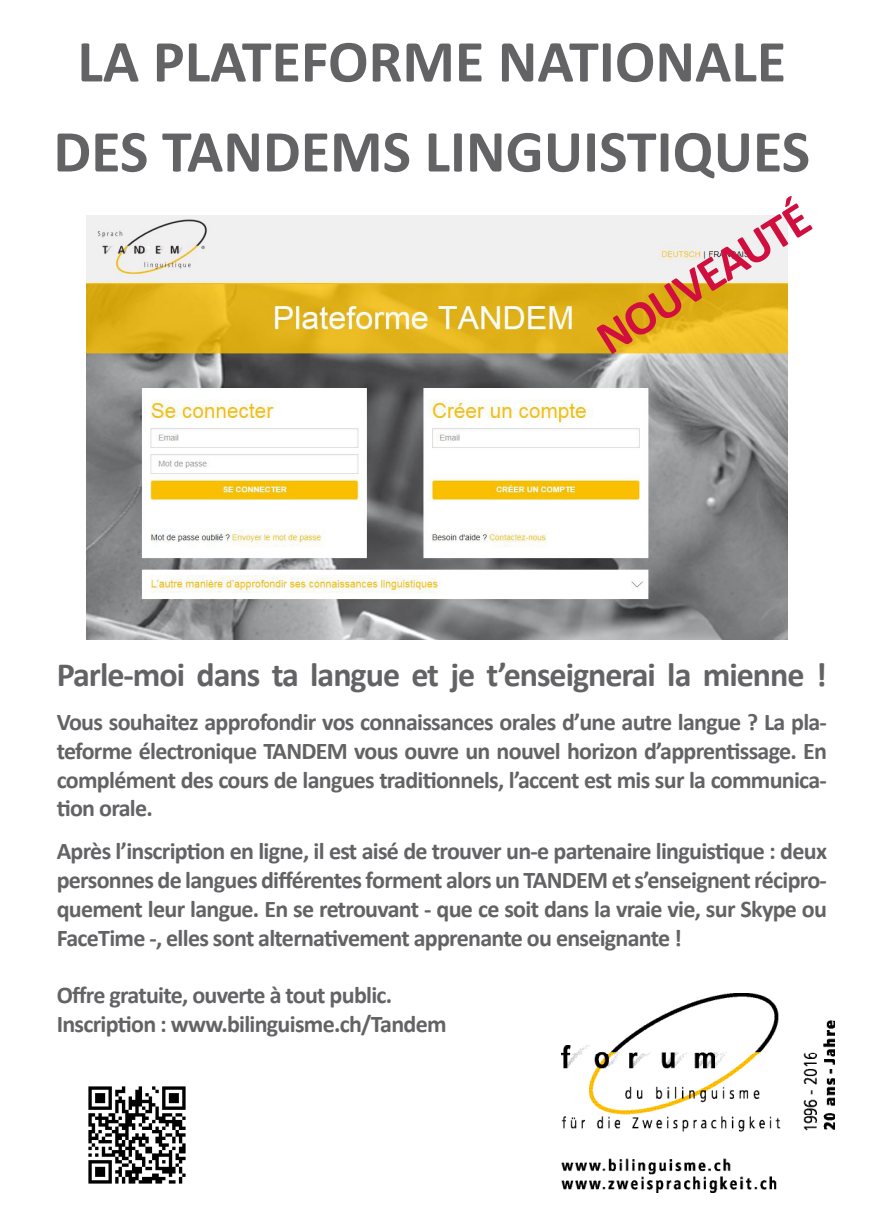
<style>
.page{position:relative;width:874px;height:1225px;background:#fff}
.page>*{position:absolute;margin:0;border:0;box-sizing:border-box;transform-origin:0 0}
.t1{font:700 60px/90px "Calibri";color:#636366;text-align:center}
.t2{font:700 48px "Calibri";color:#d10f3f}
.t3{font:700 34px "Calibri";letter-spacing:-.03em;color:#636366}
.t4{font:700 24px/28.8px "Calibri";letter-spacing:-.03em;color:#636366;text-align:justify}
</style>
<div class="page">
<img style="left:561px;top:993px;width:273px;height:199px">
<img style="left:87px;top:215px;width:700px;height:424px">
<img style="left:88px;top:1086px;width:98px;height:98px">
<p class="t1" style="left:53px;top:16px;width:757px">LA PLATEFORME NATIONALE<br>DES TANDEMS LINGUISTIQUES</p>
<p class="t2" style="left:584px;top:316px;width:243px;rotate:-32deg">NOUVEAUTÉ</p>
<p class="t3" style="left:57px;top:653px;width:771px">Parle-moi dans ta langue et je t’enseignerai la mienne !</p>
<p class="t4" style="left:57px;top:707px;width:771px">Vous souhaitez approfondir vos connaissances orales d’une autre langue ? La pla&shy;teforme électronique TANDEM vous ouvre un nouvel horizon d’apprentissage. En complément des cours de langues traditionnels, l’accent est mis sur la communica&shy;tion orale.</p>
<p class="t4" style="left:57px;top:837px;width:771px">Après l’inscription en ligne, il est aisé de trouver un-e partenaire linguistique : deux personnes de langues différentes forment alors un TANDEM et s’enseignent récipro&shy;quement leur langue. En se retrouvant - que ce soit dans la vraie vie, sur Skype ou FaceTime -, elles sont alternativement apprenante ou enseignante !</p>
<p class="t4" style="left:57px;top:981px;width:337px">Offre gratuite, ouverte à tout public.</p>
<p class="t4" style="left:57px;top:1009px;width:391px">Inscription : www.bilinguisme.ch/Tandem</p>
</div>
